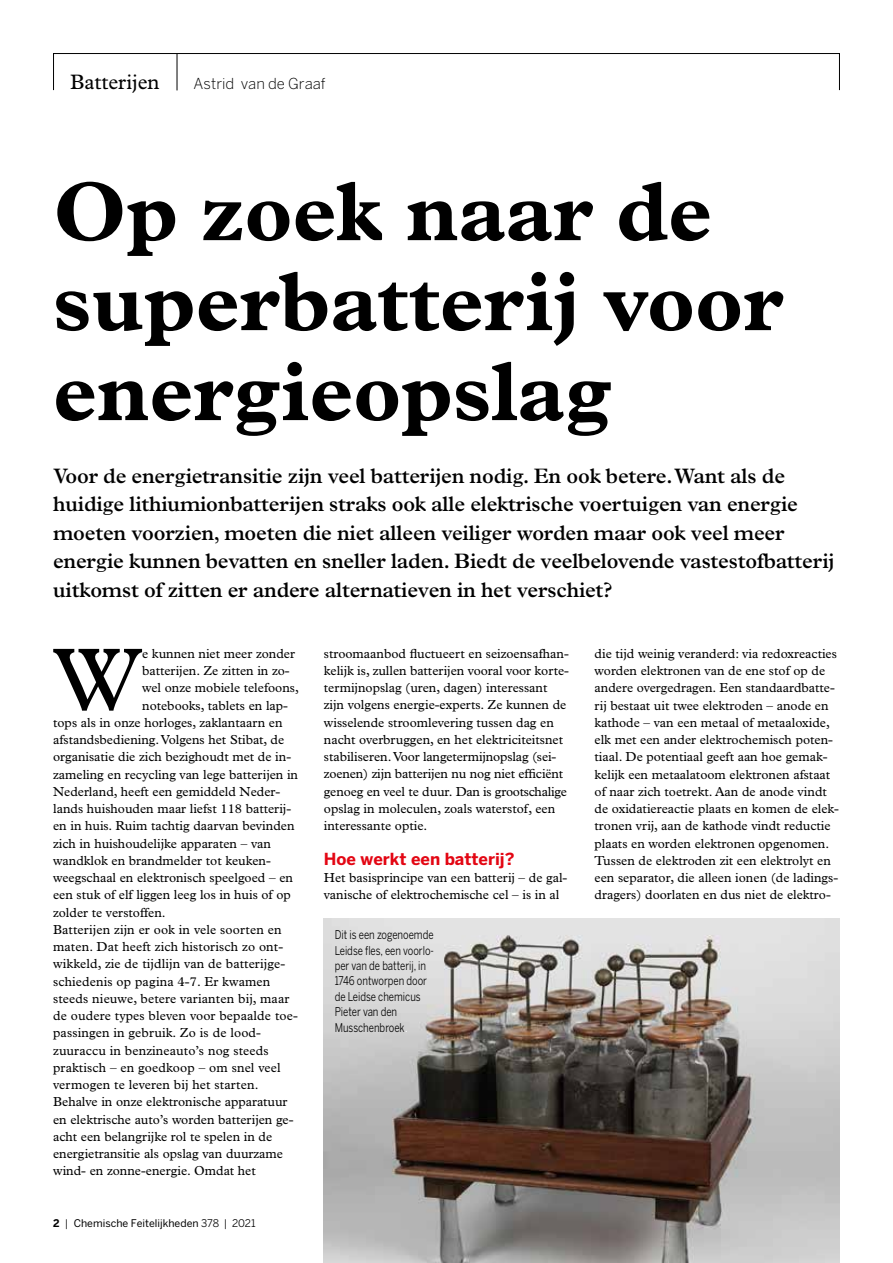
<style>
.page{position:relative;width:893px;height:1263px;background:#fff}
.page>*{position:absolute;margin:0;border:0;box-sizing:border-box;transform-origin:0 0}
.t1{font:88.95px "Plantin Std";color:#000}
.t2{font:700 84px/90px "Plantin Std";color:#000}
.t3{font:600 21px/28.5px "Plantin Std";letter-spacing:-.01em;color:#000}
.t4{font:21px "Plantin Std";color:#000}
.t5{font:700 16.5px "Benton Sans";color:#e30613}
.t6{font:300 15px "Benton Sans";color:#000}
.t7{font:13.2px/17.2px "Plantin Std";color:#000}
.t8{font:12px/15.5px "Benton Sans";color:#000;scale:.8 1}
.t9{font:10.5px "Benton Sans";color:#000}
.s1{font-weight:700}
.s2{font-style:inherit}
.s3{color:#fff}
</style>
<div class="page">
<div style="left:53px;top:53px;width:787px;height:37px;border:1px solid #000"></div>
<img style="left:324px;top:918px;width:516px;height:345px">
<hr style="left:177px;top:54px;width:1px;height:36px;background:#000">
<h3 class="t4" style="left:70px;top:69px;width:91px">Batterijen</h3>
<p class="t6" style="left:194px;top:74px;width:134px">Astrid van de Graaf</p>
<h2 class="t2" style="left:53px;top:166px;width:732px">Op zoek naar de superbatterij voor energieopslag</h2>
<p class="t3" style="left:53px;top:461px;width:783px">Voor de energietransitie zijn veel batterijen nodig. En ook betere. Want als de huidige lithiumionbatterijen straks ook alle elektrische voertuigen van energie moeten voorzien, moeten die niet alleen veiliger worden maar ook veel meer energie kunnen bevatten en sneller laden. Biedt de veelbelovende vastestofbatterij uitkomst of zitten er andere alternatieven in het verschiet?</p>
<h1 class="t1" style="left:53px;top:629px;width:91px">W</h1>
<p class="t7" style="left:142px;top:645px;width:154px">e kunnen niet meer zonder</p>
<p class="t7" style="left:142px;top:662px;width:149px">batterijen. Ze zitten in zo-</p>
<p class="t7" style="left:142px;top:679px;width:158px">wel onze mobiele telefoons,</p>
<p class="t7" style="left:142px;top:697px;width:147px">notebooks, tablets en lap-</p>
<p class="t7" style="left:53px;top:714px;width:231px">tops als in onze horloges, zaklantaarn en</p>
<p class="t7" style="left:53px;top:731px;width:233px">afstandsbediening. Volgens het Stibat, de</p>
<p class="t7" style="left:53px;top:748px;width:239px">organisatie die zich bezighoudt met de in-</p>
<p class="t7" style="left:53px;top:766px;width:247px">zameling en recycling van lege batterijen in</p>
<p class="t7" style="left:53px;top:783px;width:229px">Nederland, heeft een gemiddeld Neder-</p>
<p class="t7" style="left:53px;top:800px;width:240px">lands huishouden maar liefst 118 batterij-</p>
<p class="t7" style="left:53px;top:817px;width:243px">en in huis. Ruim tachtig daarvan bevinden</p>
<p class="t7" style="left:53px;top:834px;width:219px">zich in huishoudelijke apparaten – van</p>
<p class="t7" style="left:53px;top:852px;width:219px">wandklok en brandmelder tot keuken-</p>
<p class="t7" style="left:53px;top:869px;width:241px">weegschaal en elektronisch speelgoed – en</p>
<p class="t7" style="left:53px;top:886px;width:239px">een stuk of elf liggen leeg los in huis of op</p>
<p class="t7" style="left:53px;top:903px;width:114px">zolder te verstoffen.</p>
<p class="t7" style="left:53px;top:921px;width:230px">Batterijen zijn er ook in vele soorten en</p>
<p class="t7" style="left:53px;top:938px;width:232px">maten. Dat heeft zich historisch zo ont-</p>
<p class="t7" style="left:53px;top:955px;width:234px">wikkeld, zie de tijdlijn van de batterijge-</p>
<p class="t7" style="left:53px;top:972px;width:219px">schiedenis op pagina 4-7. Er kwamen</p>
<p class="t7" style="left:53px;top:990px;width:238px">steeds nieuwe, betere varianten bij, maar</p>
<p class="t7" style="left:53px;top:1007px;width:246px">de oudere types bleven voor bepaalde toe-</p>
<p class="t7" style="left:53px;top:1024px;width:209px">passingen in gebruik. Zo is de lood-</p>
<p class="t7" style="left:53px;top:1041px;width:217px">zuuraccu in benzineauto’s nog steeds</p>
<p class="t7" style="left:53px;top:1059px;width:229px">praktisch – en goedkoop – om snel veel</p>
<p class="t7" style="left:53px;top:1076px;width:207px">vermogen te leveren bij het starten.</p>
<p class="t7" style="left:53px;top:1093px;width:236px">Behalve in onze elektronische apparatuur</p>
<p class="t7" style="left:53px;top:1110px;width:242px">en elektrische auto’s worden batterijen ge-</p>
<p class="t7" style="left:53px;top:1128px;width:221px">acht een belangrijke rol te spelen in de</p>
<p class="t7" style="left:53px;top:1145px;width:231px">energietransitie als opslag van duurzame</p>
<p class="t7" style="left:53px;top:1162px;width:204px">wind- en zonne-energie. Omdat het</p>
<p class="t9" style="left:53px;top:1217px;width:204px"><span class="s1">2</span> <span class="s2">|</span> Chemische Feitelijkheden <span class="s2">378 | 2021</span></p>
<p class="t7" style="left:324px;top:645px;width:246px">stroomaanbod fluctueert en seizoensafhan&shy;kelijk is, zullen batterijen vooral voor korte&shy;termijnopslag (uren, dagen) interessant zijn volgens energie-experts. Ze kunnen de wisselende stroomlevering tussen dag en nacht overbruggen, en het elektriciteitsnet stabiliseren. Voor langetermijnopslag (sei&shy;zoenen) zijn batterijen nu nog niet efficiënt genoeg en veel te duur. Dan is grootschalige opslag in moleculen, zoals waterstof, een interessante optie.</p>
<p class="t5" style="left:324px;top:849px;width:192px">Hoe werkt een batterij?</p>
<p class="t7" style="left:324px;top:869px;width:245px">Het basisprincipe van een batterij – de gal&shy;vanische of elektrochemische cel – is in al</p>
<p class="t8" style="left:335px;top:927px;width:126px">Dit is een zogenoemde<br>Leidse fles, een voorlo&shy;per van de batterij, in<br>1746 ontworpen door de Leidse chemicus<br>Pieter van den<br>Musschenbroek<span class="s3">.</span></p>
<p class="t7" style="left:595px;top:645px;width:246px">die tijd weinig veranderd: via redoxreacties worden elektronen van de ene stof op de andere overgedragen. Een standaardbatte&shy;rij bestaat uit twee elektroden – anode en kathode – van een metaal of metaaloxide, elk met een ander elektrochemisch poten&shy;tiaal. De potentiaal geeft aan hoe gemak&shy;kelijk een metaalatoom elektronen afstaat of naar zich toetrekt. Aan de anode vindt de oxidatiereactie plaats en komen de elek&shy;tronen vrij, aan de kathode vindt reductie plaats en worden elektronen opgenomen.<br>Tussen de elektroden zit een elektrolyt en een separator, die alleen ionen (de ladings&shy;dragers) doorlaten en dus niet de elektro-</p>
</div>
